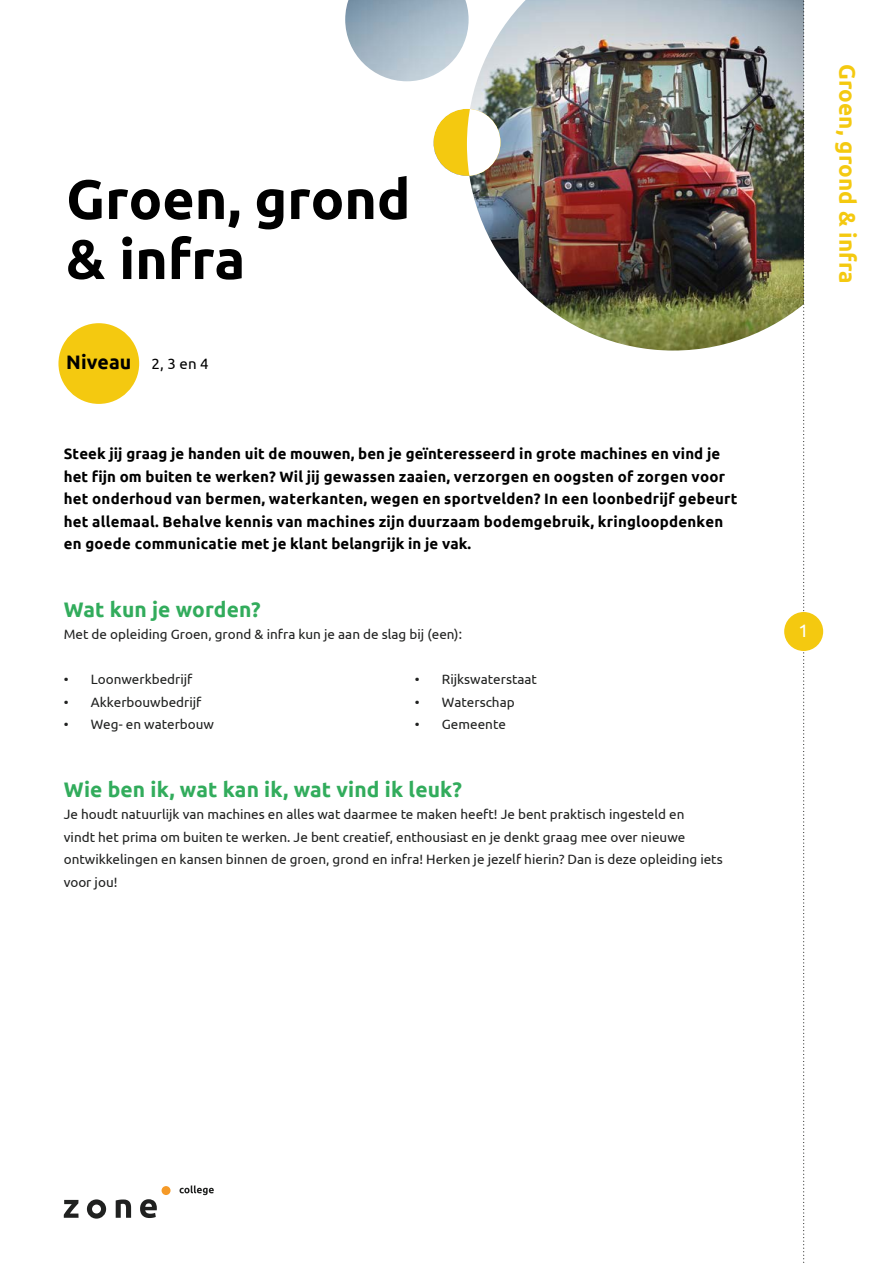
<style>
.page{position:relative;width:893px;height:1263px;background:#fff}
.page>*{position:absolute;margin:0;border:0;box-sizing:border-box;transform-origin:0 0}
.t1{font:700 55.5px/60px "Ubuntu";color:#000}
.t2{font:700 22.5px "Ubuntu";letter-spacing:.005em;color:#f4c910}
.t3{font:700 21px "Ubuntu";letter-spacing:.005em;color:#32ac5c}
.t4{font:700 19.5px "Ubuntu";letter-spacing:.005em;color:#000}
.t5{font:18px "Ubuntu";color:#fff}
.t6{font:700 15px/22.5px "Ubuntu";letter-spacing:.015em;color:#000}
.t7{font:15px "Ubuntu";color:#000}
.t8{font:13.5px/22.5px "Ubuntu";color:#202120}
.s1{font-style:inherit}
</style>
<div class="page">
<svg style="left:87px;top:1199px;width:19px;height:19px"></svg>
<svg style="left:64px;top:1200px;width:15px;height:18px"></svg>
<svg style="left:116px;top:1199px;width:15px;height:19px"></svg>
<svg style="left:140px;top:1199px;width:17px;height:19px"></svg>
<div style="left:162px;top:1186px;width:9px;height:9px;background:#f59a28;border-radius:50%"></div>
<svg style="left:180px;top:1185px;width:34px;height:10px"></svg>
<img style="left:345px;top:0;width:458px;height:351px">
<div style="left:58px;top:323px;width:81px;height:81px;background:#f4c910;border-radius:50%"></div>
<svg style="left:803px;top:0;width:2px;height:1263px"></svg>
<div style="left:784px;top:612px;width:39px;height:39px;background:#f4c910;border-radius:50%"></div>
<h1 class="t1" style="left:66px;top:168px;width:346px">Groen, grond &amp; infra</h1>
<h3 class="t4" style="left:66px;top:350px;width:67px">Niveau</h3>
<p class="t7" style="left:152px;top:355px;width:59px">2, 3 en 4</p>
<p class="t6" style="left:64px;top:442px;width:675px">Steek jij graag je handen uit de mouwen, ben je geïnteresseerd in grote machines <span class="s1">en vind je het fijn om buiten te werken</span>? Wil jij gewassen zaaien, verzorgen en oogsten of zorgen voor het onderhoud van bermen, waterkanten, wegen en sportvelden? In een loonbedrijf gebeurt het allemaal. Behalve kennis van machines zijn duurzaam bodemgebruik, kringloopdenken en goede communicatie met je klant belangrijk in je vak.</p>
<h3 class="t3" style="left:64px;top:596px;width:198px">Wat kun je worden?</h3>
<p class="t8" style="left:64px;top:623px;width:400px">Met de opleiding Groen, grond &amp; infra kun je aan de slag bij (een):</p>
<p class="t8" style="left:64px;top:668px;width:130px">• Loonwerkbedrijf</p>
<p class="t8" style="left:64px;top:690px;width:139px">• Akkerbouwbedrijf</p>
<p class="t8" style="left:64px;top:713px;width:152px">• Weg- en waterbouw</p>
<p class="t8" style="left:415px;top:668px;width:124px">• Rijkswaterstaat</p>
<p class="t8" style="left:415px;top:690px;width:101px">• Waterschap</p>
<p class="t8" style="left:415px;top:713px;width:93px">• Gemeente</p>
<h3 class="t3" style="left:64px;top:776px;width:400px">Wie ben ik, wat kan ik, wat vind ik leuk?</h3>
<p class="t8" style="left:64px;top:803px;width:660px">Je houdt natuurlijk van machines en alles wat daarmee te maken heeft! Je bent praktisch ingesteld en<br>vindt het prima om buiten te werken. Je bent creatief, enthousiast en je denkt graag mee over nieuwe ontwikkelingen en kansen binnen de groen, grond en infra! Herken je jezelf hierin? Dan is deze opleiding iets voor jou!</p>
<h2 class="t2" style="left:861px;top:64px;width:221px;rotate:90deg">Groen, grond &amp; infra</h2>
<h3 class="t5" style="left:799px;top:620px;width:12px">1</h3>
</div>
